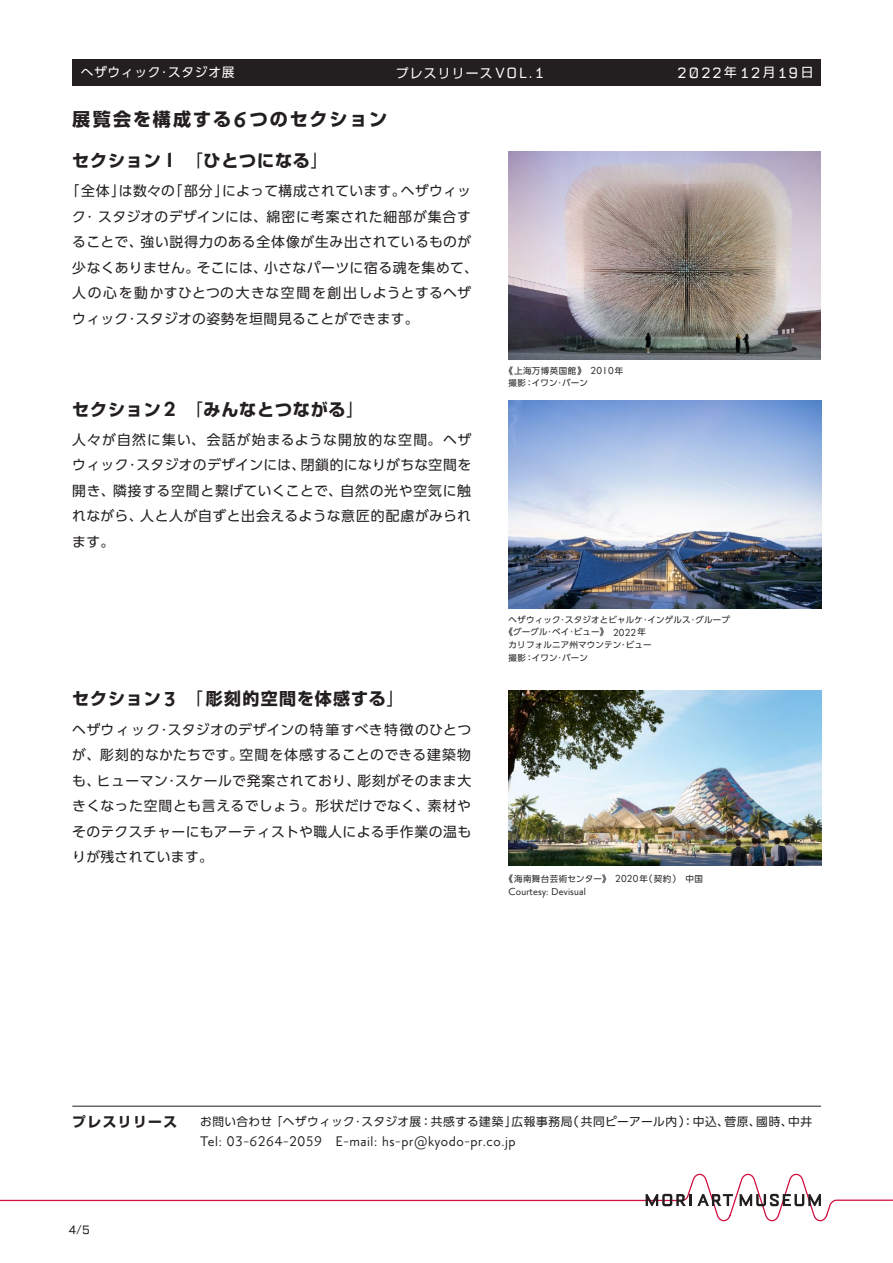
<style>
.page{position:relative;width:893px;height:1263px;background:#fff}
.page>*{position:absolute;margin:0;border:0;box-sizing:border-box;transform-origin:0 0}
.t1{font:900 26.25px "Mori Priori Sans";color:#231f20}
.t2{font:900 24.6px "Mori Priori Sans";color:#231f20}
.t3{font:700 18px "Shin Go Pro";letter-spacing:.1em;color:#231f20}
.t4{font:18px "Mori Logotype";letter-spacing:.1em;color:#fff}
.t5{font:500 16.95px "Mori Priori Sans";letter-spacing:.035em;color:#231f20}
.t6{font:700 16.95px "Shin Go Pro";letter-spacing:.05em;color:#231f20}
.t7{font:700 16.95px "Shin Go Pro";letter-spacing:.08em;color:#231f20}
.t8{font:14.85px "Mori Logotype";color:#231f20}
.t9{font:13.8px/25.5px "PUD Shin Go Pr 6 N";letter-spacing:.02em;color:#231f20}
.t10{font:700 13.8px "Shin Go Pro";letter-spacing:.1em;color:#231f20}
.t11{font:12.75px "PUD Shin Go Pr 6 N";letter-spacing:.05em;color:#fff}
.t12{font:12.75px "Shin Go Pro";letter-spacing:.1em;color:#fff}
.t13{font:500 12.3px "Mori Priori Sans";letter-spacing:.015em;color:#231f20}
.t14{font:11.7px "PUD Shin Go Pr 6 N";letter-spacing:.03em;color:#231f20}
.t15{font:11.7px "UD Shin Go Pr 6 N";letter-spacing:.06em;color:#231f20}
.t16{font:8.55px/12.8px "PUD Shin Go Pr 6 N";letter-spacing:.02em;color:#231f20}
.t17{font:8.55px "UD Shin Go Pr 6 N";letter-spacing:.05em;color:#231f20}
.s1{font-family:"UD Shin Go Pr 6 N"}
.s2{font-family:"UD Shin Go Pr 6 N";font-weight:400}
.s3{font-family:"PUD Shin Go Pr 6 N"}
</style>
<div class="page">
<svg style="left:0;top:1173px;width:893px;height:49px"></svg>
<hr style="left:72px;top:1106px;width:749px;height:1px;background:#231f20">
<div style="left:72px;top:60px;width:749px;height:26px;background:#231f20"></div>
<img style="left:509px;top:152px;width:311px;height:208px">
<img style="left:509px;top:401px;width:312px;height:208px">
<img style="left:509px;top:690px;width:312px;height:176px">
<p class="t11" style="left:81px;top:66px;width:81px">へザウィック</p>
<p class="t11" style="left:168px;top:66px;width:68px">スタジオ<span class="s1">展</span></p>
<p class="t11" style="left:158px;top:66px;width:14px">・</p>
<p class="t12" style="left:396px;top:63px;width:98px">プレスリリース</p>
<h3 class="t4" style="left:495px;top:65px;width:51px">VOL.1</h3>
<h3 class="t3" style="left:72px;top:105px;width:160px">展覧会を構成する</h3>
<p class="t6" style="left:186px;top:147px;width:144px"><span class="s2">「</span>ひとつになる<span class="s2">「</span></p>
<h3 class="t3" style="left:250px;top:105px;width:139px">つのセクション</h3>
<h1 class="t1" style="left:233px;top:106px;width:15px">6</h1>
<p class="t6" style="left:72px;top:147px;width:90px">セクション</p>
<h2 class="t2" style="left:164px;top:147px;width:13px">1</h2>
<p class="t9" style="left:401px;top:178px;width:72px">ヘザウィッ</p>
<p class="t9" style="left:83px;top:178px;width:390px;text-indent:-18px">「<span class="s1">全体</span>」<br>・スタジオのデザインには、<span class="s1">綿密</span>に<span class="s1">考案</span>された<span class="s1">細部</span>が<span class="s1">集合</span>す</p>
<p class="t9" style="left:168px;top:178px;width:61px">「<span class="s1">部分</span>」</p>
<p class="t9" style="left:119px;top:178px;width:58px">は<span class="s1">数々</span>の</p>
<p class="t9" style="left:222px;top:178px;width:185px">によって<span class="s1">構成</span>されています。</p>
<p class="t9" style="left:72px;top:204px;width:15px">ク</p>
<p class="t9" style="left:72px;top:230px;width:400px">ることで、<span class="s1">強</span>い<span class="s1">説得力</span>のある<span class="s1">全体像</span>が<span class="s1">生</span>み<span class="s1">出</span>されているものが</p>
<p class="t9" style="left:264px;top:255px;width:215px"><span class="s1">小</span>さなパーツに<span class="s1">宿</span>る<span class="s1">魂</span>を<span class="s1">集</span>めて、</p>
<p class="t9" style="left:72px;top:255px;width:128px"><span class="s1">少</span>なくありません。</p>
<p class="t9" style="left:72px;top:281px;width:400px"><span class="s1">人</span>の<span class="s1">心</span>を<span class="s1">動</span>かすひとつの<span class="s1">大</span>きな<span class="s1">空間</span>を<span class="s1">創出</span>しようとするヘザ</p>
<p class="t9" style="left:136px;top:306px;width:284px">スタジオの<span class="s1">姿勢</span>を<span class="s1">垣間見</span>ることができます。</p>
<p class="t9" style="left:197px;top:255px;width:72px">そこには、</p>
<p class="t9" style="left:72px;top:306px;width:58px">ウィック</p>
<p class="t9" style="left:125px;top:306px;width:15px">・</p>
<p class="t6" style="left:72px;top:396px;width:90px">セクション</p>
<h2 class="t2" style="left:164px;top:396px;width:13px">2</h2>
<p class="t6" style="left:186px;top:396px;width:179px"><span class="s2">「</span>みんなとつながる<span class="s2">「</span></p>
<p class="t9" style="left:72px;top:427px;width:400px;text-align:right"><span class="s1">人々</span>が<span class="s1">自然</span>に<span class="s1">集</span>い、<span class="s1">会話</span>が<span class="s1">始</span>まるような<span class="s1">開放的</span>な<span class="s1">空間</span>。ヘザ<span class="s1">閉鎖的</span>になりがちな<span class="s1">空間</span>を</p>
<p class="t9" style="left:137px;top:453px;width:170px">スタジオのデザインには、</p>
<p class="t9" style="left:72px;top:453px;width:58px">ウィック</p>
<p class="t9" style="left:72px;top:478px;width:400px"><span class="s1">開</span>き、<span class="s1">隣接</span>する<span class="s1">空間</span>と<span class="s1">繋</span>げていくことで、<span class="s1">自然</span>の<span class="s1">光</span>や<span class="s1">空気</span>に<span class="s1">触</span></p>
<p class="t9" style="left:140px;top:504px;width:332px"><span class="s1">人</span>と<span class="s1">人</span>が<span class="s1">自</span>ずと<span class="s1">出会</span>えるような<span class="s1">意匠的配慮</span>がみられ</p>
<p class="t9" style="left:125px;top:453px;width:15px">・</p>
<p class="t9" style="left:72px;top:504px;width:72px">れながら、ます。</p>
<p class="t17" style="left:504px;top:363px;width:83px"><span class="s3">《</span>上海万博英国館<span class="s3">》</span></p>
<p class="t16" style="left:562px;top:377px;width:27px">バーン</p>
<p class="t17" style="left:615px;top:363px;width:10px">年</p>
<p class="t13" style="left:590px;top:364px;width:25px">2010</p>
<p class="t17" style="left:509px;top:376px;width:27px">撮影<span class="s3">：</span></p>
<p class="t16" style="left:532px;top:377px;width:27px">イワン</p>
<p class="t16" style="left:556px;top:377px;width:10px">・</p>
<p class="t12" style="left:724px;top:62px;width:14px">年</p>
<p class="t12" style="left:763px;top:62px;width:14px">月</p>
<p class="t12" style="left:801px;top:62px;width:14px">日</p>
<h3 class="t4" style="left:677px;top:64px;width:47px">2022</h3>
<h3 class="t4" style="left:740px;top:64px;width:23px">12</h3>
<h3 class="t4" style="left:777px;top:64px;width:23px">19</h3>
<p class="t16" style="left:509px;top:613px;width:53px">ヘザウィック</p>
<p class="t16" style="left:565px;top:613px;width:79px">スタジオとビャルケ</p>
<p class="t16" style="left:648px;top:613px;width:45px">インゲルス</p>
<p class="t16" style="left:695px;top:613px;width:36px">グループ</p>
<p class="t16" style="left:559px;top:613px;width:10px">・</p>
<p class="t16" style="left:641px;top:613px;width:10px">・</p>
<p class="t16" style="left:689px;top:613px;width:10px">・</p>
<p class="t16" style="left:504px;top:626px;width:45px">《グーグル</p>
<p class="t16" style="left:574px;top:626px;width:36px">ビュー》</p>
<p class="t16" style="left:552px;top:626px;width:19px">ベイ</p>
<p class="t16" style="left:546px;top:626px;width:10px">・</p>
<p class="t16" style="left:567px;top:626px;width:10px">・</p>
<p class="t17" style="left:637px;top:625px;width:10px">年</p>
<p class="t13" style="left:613px;top:626px;width:25px">2022</p>
<p class="t6" style="left:72px;top:685px;width:90px">セクション</p>
<h2 class="t2" style="left:164px;top:686px;width:13px">3</h2>
<p class="t7" style="left:186px;top:685px;width:220px"><span class="s2">「</span>彫刻的空間を体感する<span class="s2">「</span></p>
<p class="t9" style="left:72px;top:717px;width:90px">ヘザウィック</p>
<p class="t9" style="left:168px;top:717px;width:305px">スタジオのデザインの<span class="s1">特筆</span>すべき<span class="s1">特徴</span>のひとつ</p>
<p class="t9" style="left:157px;top:717px;width:15px">・</p>
<p class="t9" style="left:72px;top:742px;width:173px">が、<span class="s1">彫刻的</span>なかたちです。</p>
<p class="t9" style="left:240px;top:742px;width:233px"><span class="s1">空間</span>を<span class="s1">体感</span>することのできる<span class="s1">建築物</span></p>
<p class="t9" style="left:357px;top:768px;width:115px"><span class="s1">彫刻</span>がそのまま<span class="s1">大</span></p>
<p class="t9" style="left:175px;top:768px;width:186px">スケールで<span class="s1">発案</span>されており、</p>
<p class="t9" style="left:72px;top:768px;width:400px">も、<br>きくなった<span class="s1">空間</span>とも<span class="s1">言</span>えるでしょう。<span class="s1">形状</span>だけでなく、<span class="s1">素材</span>やそのテクスチャーにもアーティストや<span class="s1">職人</span>による<span class="s1">手作業</span>の<span class="s1">温</span>もりが<span class="s1">残</span>されています。</p>
<p class="t9" style="left:97px;top:768px;width:73px">ヒューマン</p>
<p class="t9" style="left:165px;top:768px;width:15px">・</p>
<p class="t16" style="left:626px;top:639px;width:27px">ビュー</p>
<p class="t16" style="left:562px;top:639px;width:61px;text-indent:-54px">カリフォルニア<span class="s1">州</span>マウンテンバーン</p>
<p class="t16" style="left:619px;top:639px;width:10px">・</p>
<p class="t17" style="left:509px;top:651px;width:27px">撮影<span class="s3">：</span></p>
<p class="t16" style="left:532px;top:652px;width:27px">イワン</p>
<p class="t16" style="left:556px;top:652px;width:10px">・</p>
<p class="t16" style="left:504px;top:872px;width:108px">《<span class="s1">海南舞台芸術</span>センター》</p>
<p class="t13" style="left:509px;top:885px;width:79px">Courtesy: Devisual</p>
<p class="t17" style="left:640px;top:872px;width:65px"><span class="s3">（</span>年 契約<span class="s3">）</span>　中国</p>
<p class="t13" style="left:615px;top:872px;width:25px">2020</p>
<p class="t10" style="left:72px;top:1111px;width:107px">プレスリリース</p>
<p class="t14" style="left:567px;top:1115px;width:163px">（<span class="s1">共同</span>ピーアール<span class="s1">内</span>：）<span class="s1">中込</span>、</p>
<p class="t14" style="left:200px;top:1115px;width:156px">お<span class="s1">問</span>い<span class="s1">合</span>わせ「ヘザウィック</p>
<p class="t14" style="left:361px;top:1115px;width:157px">スタジオ<span class="s1">展</span>：<span class="s1">共感</span>する<span class="s1">建築</span>」</p>
<p class="t15" style="left:511px;top:1112px;width:63px">広報事務局</p>
<p class="t15" style="left:724px;top:1112px;width:38px">菅原<span class="s3">、</span></p>
<p class="t15" style="left:756px;top:1112px;width:38px">國時<span class="s3">、</span></p>
<p class="t15" style="left:788px;top:1112px;width:26px">中井</p>
<p class="t14" style="left:352px;top:1115px;width:13px">・</p>
<p class="t5" style="left:200px;top:1132px;width:123px">Tel: 03-6264-2059</p>
<p class="t5" style="left:336px;top:1132px;width:181px">-E mail: hs-pr@kyodo-pr.co j p.</p>
<p class="t8" style="left:68px;top:1222px;width:23px">4/5</p>
</div>
